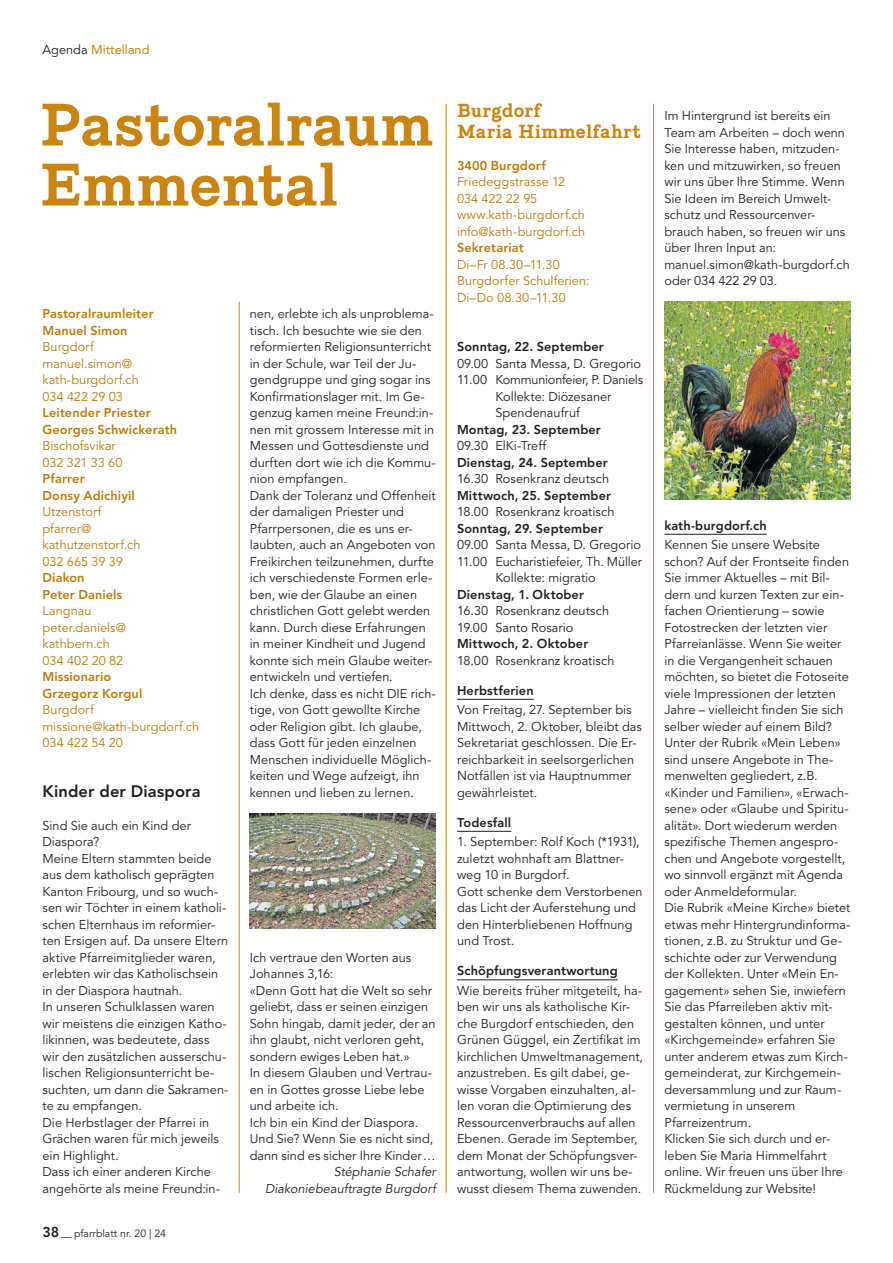
<style>
.page{position:relative;width:893px;height:1263px;background:#fff}
.page>*{position:absolute;margin:0;border:0;box-sizing:border-box;transform-origin:0 0}
.t1{font:700 57px/60px "Piek";letter-spacing:-.01em;color:#c98411}
.t2{font:700 18px/21px "Piek";letter-spacing:.015em;color:#c98411}
.t3{font:800 16.5px "Avenir LT Std";letter-spacing:.005em;color:#231f20}
.t4{font:12.75px/16.5px "Avenir LT Std";color:#231f20}
.t5{font:12.75px/16.5px "Avenir LT Std";letter-spacing:.005em;color:#bd7b0e}
.t6{font:800 12.75px "Avenir LT Std";letter-spacing:.005em;color:#231f20}
.t7{font:800 12.75px/16.5px "Avenir LT Std";letter-spacing:.005em;color:#bd7b0e}
.t8{font:italic 12.75px/16.5px "Avenir LT Std";color:#231f20;text-align:right}
.t9{font:12.75px "Avenir LT Std";letter-spacing:-.02em;color:#231f20}
.t10{font:12.75px "Avenir LT Std";color:#c98411}
.t11{font:10.5px "Avenir LT Std";color:#231f20}
.s1{color:#231f20}
.s2{font-weight:800;font-size:14.25px}
</style>
<div class="page">
<hr style="left:239px;top:302px;width:1px;height:891px;background:#c98411">
<hr style="left:653px;top:104px;width:1px;height:1089px;background:#c98411">
<hr style="left:446px;top:104px;width:1px;height:1089px;background:#c98411">
<hr style="left:664px;top:534px;width:103px;height:1px;background:#231f20">
<img style="left:664px;top:302px;width:186px;height:198px">
<hr style="left:457px;top:699px;width:77px;height:1px;background:#231f20">
<hr style="left:457px;top:831px;width:54px;height:1px;background:#231f20">
<hr style="left:457px;top:979px;width:161px;height:1px;background:#231f20">
<img style="left:250px;top:813px;width:186px;height:116px">
<p class="t10" style="left:43px;top:42px;width:108px"><span class="s1">Agenda</span> Mittelland</p>
<h1 class="t1" style="left:40px;top:96px;width:395px">Pastoralraum<br>Emmental</h1>
<h2 class="t2" style="left:457px;top:100px;width:186px">Burgdorf<br>Maria Himmelfahrt</h2>
<p class="t7" style="left:457px;top:157px;width:90px">3400 Burgdorf</p>
<p class="t5" style="left:457px;top:174px;width:130px">Friedeggstrasse 12<br>034 422 22 95 www.kath-burgdorf.ch info@kath-burgdorf.ch</p>
<p class="t7" style="left:457px;top:240px;width:68px">Sekretariat</p>
<p class="t5" style="left:457px;top:256px;width:134px">Di–Fr 08.30–11.30<br>Burgdorfer Schulferien:<br>Di–Do 08.30–11.30</p>
<p class="t7" style="left:43px;top:306px;width:113px">Pastoralraumleiter<br>Manuel Simon</p>
<p class="t5" style="left:43px;top:339px;width:98px">Burgdorf manuel.simon@ kath-burgdorf.ch<br>034 422 29 03</p>
<p class="t7" style="left:43px;top:405px;width:136px">Leitender Priester<br>Georges Schwickerath</p>
<p class="t5" style="left:43px;top:438px;width:82px">Bischofsvikar<br>032 321 33 60</p>
<p class="t7" style="left:43px;top:471px;width:94px">Pfarrer<br>Donsy Adichiyil</p>
<p class="t5" style="left:43px;top:504px;width:100px">Utzenstorf pfarrer@ kathutzenstorf.ch<br>032 665 39 39</p>
<p class="t7" style="left:43px;top:570px;width:81px">Diakon<br>Peter Daniels</p>
<p class="t5" style="left:43px;top:603px;width:85px">Langnau peter.daniels@ kathbern.ch<br>034 402 20 82</p>
<p class="t7" style="left:43px;top:669px;width:101px">Missionario<br>Grzegorz Korgul</p>
<p class="t5" style="left:43px;top:702px;width:158px">Burgdorf missione@kath-burgdorf.ch<br>034 422 54 20</p>
<p class="t3" style="left:43px;top:781px;width:160px">Kinder der Diaspora</p>
<p class="t4" style="left:43px;top:817px;width:188px">Sind Sie auch ein Kind der<br>Diaspora?<br>Meine Eltern stammten beide aus dem katholisch geprägten<br>Kanton Fribourg, und so wuch&shy;sen wir Töchter in einem katholi&shy;schen Elternhaus im reformier&shy;ten Ersigen auf. Da unsere Eltern aktive Pfarreimitglieder waren, erlebten wir das Katholischsein in der Diaspora hautnah.<br>In unseren Schulklassen waren wir meistens die einzigen Katho&shy;likinnen, was bedeutete, dass wir den zusätzlichen ausserschu&shy;lischen Religionsunterricht be&shy;suchten, um dann die Sakramen&shy;te zu empfangen.<br>Die Herbstlager der Pfarrei in<br>Grächen waren für mich jeweils ein Highlight.<br>Dass ich einer anderen Kirche angehörte als meine Freund:in-</p>
<p class="t11" style="left:43px;top:1228px;width:125px"><span class="s2">38</span> — pfarrblatt nr. 20 | 24</p>
<p class="t4" style="left:250px;top:306px;width:188px">nen, erlebte ich als unproblema&shy;tisch. Ich besuchte wie sie den reformierten Religionsunterricht in der Schule, war Teil der Ju&shy;gendgruppe und ging sogar ins<br>Konfirmationslager mit. Im Ge&shy;genzug kamen meine Freund:in&shy;nen mit grossem Interesse mit in<br>Messen und Gottesdienste und durften dort wie ich die Kommu&shy;nion empfangen.<br>Dank der Toleranz und Offenheit der damaligen Priester und<br>Pfarrpersonen, die es uns er&shy;laubten, auch an Angeboten von<br>Freikirchen teilzunehmen, durfte ich verschiedenste Formen erle&shy;ben, wie der Glaube an einen christlichen Gott gelebt werden kann. Durch diese Erfahrungen in meiner Kindheit und Jugend konnte sich mein Glaube weiter&shy;entwickeln und vertiefen.<br>Ich denke, dass es nicht DIE rich&shy;tige, von Gott gewollte Kirche oder Religion gibt. Ich glaube, dass Gott für jeden einzelnen<br>Menschen individuelle Möglich&shy;keiten und Wege aufzeigt, ihn kennen und lieben zu lernen.</p>
<p class="t4" style="left:250px;top:949px;width:187px">Ich vertraue den Worten aus<br>Johannes 3,16:<br>«Denn Gott hat die Welt so sehr geliebt, dass er seinen einzigen<br>Sohn hingab, damit jeder, der an ihn glaubt, nicht verloren geht, sondern ewiges Leben hat.»<br>In diesem Glauben und Vertrau&shy;en in Gottes grosse Liebe lebe und arbeite ich.<br>Ich bin ein Kind der Diaspora.<br>Und Sie? Wenn Sie es nicht sind, dann sind es sicher Ihre Kinder…</p>
<p class="t8" style="left:265px;top:1164px;width:172px">Stéphanie Schafer<br>Diakoniebeauftragte Burgdorf</p>
<p class="t6" style="left:457px;top:339px;width:148px">Sonntag, 22. September</p>
<p class="t4" style="left:457px;top:355px;width:185px">09.00 Santa Messa, D. Gregorio</p>
<p class="t9" style="left:457px;top:372px;width:188px">11.00 Kommunionfeier, P. Daniels</p>
<p class="t4" style="left:495px;top:388px;width:118px">Kollekte: Diözesaner</p>
<p class="t4" style="left:495px;top:405px;width:86px">Spendenaufruf</p>
<p class="t6" style="left:457px;top:422px;width:145px">Montag, 23. September</p>
<p class="t4" style="left:457px;top:438px;width:91px">09.30 ElKi-Treff</p>
<p class="t6" style="left:457px;top:455px;width:152px">Dienstag, 24. September</p>
<p class="t4" style="left:457px;top:471px;width:154px">16.30 Rosenkranz deutsch</p>
<p class="t6" style="left:457px;top:488px;width:155px">Mittwoch, 25. September</p>
<p class="t4" style="left:457px;top:504px;width:159px">18.00 Rosenkranz kroatisch</p>
<p class="t6" style="left:457px;top:521px;width:147px">Sonntag, 29. September</p>
<p class="t4" style="left:457px;top:537px;width:185px">09.00 Santa Messa, D. Gregorio</p>
<p class="t4" style="left:457px;top:553px;width:186px">11.00 Eucharistiefeier, Th. Müller</p>
<p class="t4" style="left:495px;top:570px;width:102px">Kollekte: migratio</p>
<p class="t6" style="left:457px;top:587px;width:128px">Dienstag, 1. Oktober</p>
<p class="t4" style="left:457px;top:603px;width:154px">16.30 Rosenkranz deutsch<br>19.00 Santo Rosario</p>
<p class="t6" style="left:457px;top:636px;width:133px">Mittwoch, 2. Oktober</p>
<p class="t4" style="left:457px;top:652px;width:159px">18.00 Rosenkranz kroatisch</p>
<p class="t6" style="left:457px;top:683px;width:78px">Herbstferien</p>
<p class="t4" style="left:457px;top:702px;width:186px">Von Freitag, 27. September bis<br>Mittwoch, 2. Oktober, bleibt das<br>Sekretariat geschlossen. Die Er&shy;reichbarkeit in seelsorgerlichen<br>Notfällen ist via Hauptnummer gewährleistet.</p>
<p class="t6" style="left:457px;top:815px;width:56px">Todesfall</p>
<p class="t4" style="left:457px;top:834px;width:187px">1. September: Rolf Koch (*1931), zuletzt wohnhaft am Blattner&shy;weg 10 in Burgdorf.<br>Gott schenke dem Verstorbenen das Licht der Auferstehung und den Hinterbliebenen Hoffnung und Trost.</p>
<p class="t6" style="left:457px;top:963px;width:162px">Schöpfungsverantwortung</p>
<p class="t4" style="left:457px;top:982px;width:188px">Wie bereits früher mitgeteilt, ha&shy;ben wir uns als katholische Kir&shy;che Burgdorf entschieden, den<br>Grünen Güggel, ein Zertifikat im kirchlichen Umweltmanagement, anzustreben. Es gilt dabei, ge&shy;wisse Vorgaben einzuhalten, al&shy;len voran die Optimierung des<br>Ressourcenverbrauchs auf allen<br>Ebenen. Gerade im September, dem Monat der Schöpfungsver&shy;antwortung, wollen wir uns be&shy;wusst diesem Thema zuwenden.</p>
<p class="t4" style="left:664px;top:108px;width:187px">Im Hintergrund ist bereits ein<br>Team am Arbeiten – doch wenn<br>Sie Interesse haben, mitzuden&shy;ken und mitzuwirken, so freuen wir uns über Ihre Stimme. Wenn<br>Sie Ideen im Bereich Umwelt&shy;schutz und Ressourcenver&shy;brauch haben, so freuen wir uns über Ihren Input an: manuel.simon@kath-burgdorf.ch oder 034 422 29 03.</p>
<p class="t6" style="left:664px;top:518px;width:104px">kath-burgdorf.ch</p>
<p class="t4" style="left:664px;top:537px;width:188px">Kennen Sie unsere Website schon? Auf der Frontseite finden<br>Sie immer Aktuelles – mit Bil&shy;dern und kurzen Texten zur ein&shy;fachen Orientierung – sowie<br>Fotostrecken der letzten vier<br>Pfarreianlässe. Wenn Sie weiter in die Vergangenheit schauen möchten, so bietet die Fotoseite viele Impressionen der letzten<br>Jahre – vielleicht finden Sie sich selber wieder auf einem Bild?<br>Unter der Rubrik «Mein Leben» sind unsere Angebote in The&shy;menwelten gegliedert, z.B. «Kinder und Familien», «Erwach&shy;sene» oder «Glaube und Spiritu&shy;alität». Dort wiederum werden spezifische Themen angespro&shy;chen und Angebote vorgestellt, wo sinnvoll ergänzt mit Agenda oder Anmeldeformular.<br>Die Rubrik «Meine Kirche» bietet etwas mehr Hintergrundinforma&shy;tionen, z.B. zu Struktur und Ge&shy;schichte oder zur Verwendung der Kollekten. Unter «Mein En&shy;gagement» sehen Sie, inwiefern<br>Sie das Pfarreileben aktiv mit&shy;gestalten können, und unter «Kirchgemeinde» erfahren Sie unter anderem etwas zum Kirch&shy;gemeinderat, zur Kirchgemein&shy;deversammlung und zur Raum&shy;vermietung in unserem<br>Pfarreizentrum.<br>Klicken Sie sich durch und er&shy;leben Sie Maria Himmelfahrt online. Wir freuen uns über Ihre<br>Rückmeldung zur Website!</p>
</div>
